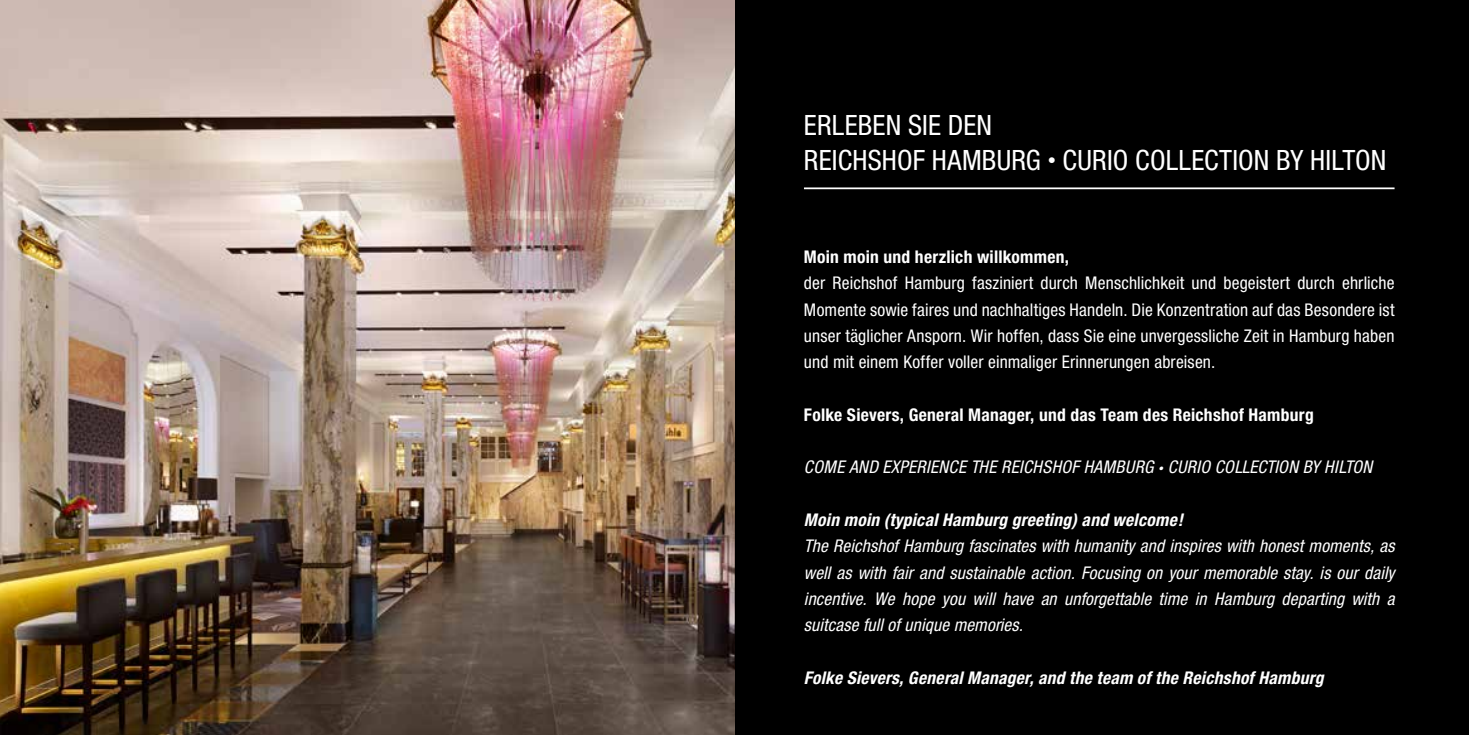
<style>
.page{position:relative;width:1469px;height:735px;background:#fff}
.page>*{position:absolute;margin:0;border:0;box-sizing:border-box;transform-origin:0 0}
.t1{font:condensed 28px/35px "Helvetica Neue";letter-spacing:.005em;color:#fff}
.t2{font:italic condensed 17.5px/26.2px "Helvetica Neue";letter-spacing:.01em;color:#fff;text-align:justify}
.t3{font:condensed 17.5px/26.2px "Helvetica Neue";letter-spacing:.01em;color:#fff;text-align:justify}
.t4{font:italic 700 condensed 17.5px "Helvetica Neue";letter-spacing:.015em;color:#fff}
.t5{font:700 condensed 17.5px "Helvetica Neue";letter-spacing:.015em;color:#fff}
.s1{font-size:16.28px}
.s2{font-size:10.15px}
</style>
<div class="page">
<div style="left:734px;top:0;width:734px;height:734px;background:#000"></div>
<hr style="left:804px;top:187px;width:590px;height:2px;background:#fff">
<img style="left:0;top:0;width:734px;height:734px">
<h1 class="t1" style="left:804px;top:107px;width:584px">ERLEBEN SIE DEN<br>REICHSHOF HAMBURG <span class="s1">•</span> CURIO COLLECTION BY HILTON</h1>
<p class="t5" style="left:804px;top:246px;width:266px">Moin moin und herzlich willkommen,</p>
<p class="t3" style="left:804px;top:270px;width:592px">der Reichshof Hamburg fasziniert durch Menschlichkeit und begeistert durch ehrliche Momente sowie faires und nachhaltiges Handeln. Die Konzentration auf das Besondere ist unser täglicher Ansporn. Wir hoffen, dass Sie eine unvergessliche Zeit in Hamburg haben und mit einem Koffer voller einmaliger Erinnerungen abreisen.</p>
<p class="t5" style="left:804px;top:404px;width:511px">Folke Sievers, General Manager, und das Team des Reichshof Hamburg</p>
<p class="t2" style="left:804px;top:453px;width:570px">COME AND EXPERIENCE THE REICHSHOF HAMBURG <span class="s2">•</span> CURIO COLLECTION BY HILTON</p>
<p class="t4" style="left:804px;top:509px;width:380px">Moin moin (typical Hamburg greeting) and welcome!</p>
<p class="t2" style="left:804px;top:532px;width:592px">The Reichshof Hamburg fascinates with humanity and inspires with honest moments, as well as with fair and sustainable action. Focusing on your memorable stay. is our daily incentive. We hope you will have an unforgettable time in Hamburg departing with a suitcase full of unique memories.</p>
<p class="t4" style="left:804px;top:666px;width:521px">Folke Sievers, General Manager, and the team of the Reichshof Hamburg</p>
</div>
